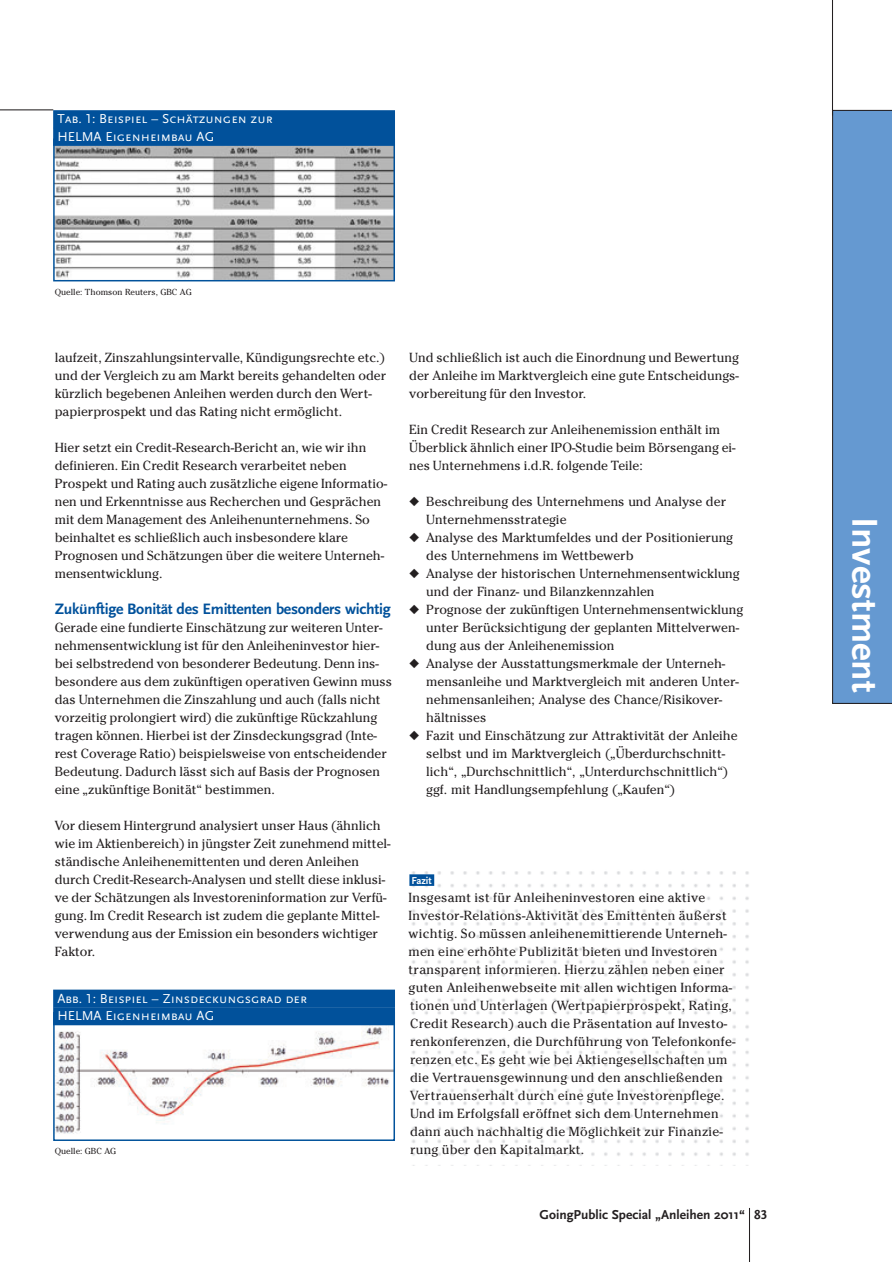
<style>
.page{position:relative;width:893px;height:1263px;background:#fff}
.page>*{position:absolute;margin:0;border:0;box-sizing:border-box;transform-origin:0 0}
.t1{font:700 37.5px "Scala Sans";color:#fff}
.t2{font:700 15.75px "Scala Sans";letter-spacing:-.015em;color:#01519b}
.t3{font:13.5px/17.7px "Scala Sans Caps";color:#fff}
.t4{font:700 13.5px "Scala Sans";color:#231f20}
.t5{font:13.2px/18px "Cheltenham";color:#231f20}
.t6{font:13.2px/18px "Cheltenham";letter-spacing:.02em;color:#231f20}
.t7{font:700 10.5px "Scala Sans";letter-spacing:.005em;color:#fff}
.t8{font:8.7px "Cheltenham";color:#231f20}
.s1{font-family:"Scala Sans Figures"}
</style>
<div class="page">
<hr style="left:749px;top:1208px;width:1px;height:54px;background:#231f20">
<div style="left:832px;top:110px;width:59px;height:594px;background:#6599d1"></div>
<hr style="left:832px;top:0;width:1px;height:116px;background:#231f20">
<hr style="left:0;top:109px;width:53px;height:1px;background:#231f20">
<img style="left:412px;top:871px;width:337px;height:285px">
<div style="left:409px;top:874px;width:25px;height:12px;background:#01519b"></div>
<img style="left:56px;top:146px;width:336px;height:132px">
<div style="left:53px;top:138px;width:342px;height:143px;border:2px solid #01529b"></div>
<div style="left:53px;top:110px;width:342px;height:18px;background:#01519b"></div>
<div style="left:53px;top:128px;width:342px;height:18px;background:#01519b"></div>
<img style="left:56px;top:1025px;width:336px;height:109px">
<div style="left:53px;top:1012px;width:342px;height:129px;border:2px solid #01529b"></div>
<div style="left:53px;top:990px;width:342px;height:18px;background:#01519b"></div>
<div style="left:53px;top:1007px;width:342px;height:18px;background:#01519b"></div>
<p class="t3" style="left:57px;top:110px;width:217px">Tab. 1: Beispiel – Schätzungen zur<br>HELMA Eigenheimbau AG</p>
<p class="t8" style="left:55px;top:289px;width:138px">Quelle: Thomson Reuters, GBC AG</p>
<p class="t5" style="left:55px;top:349px;width:333px">laufzeit, Zinszahlungsintervalle, Kündigungsrechte etc.) und der Vergleich zu am Markt bereits gehandelten oder kürzlich begebenen Anleihen werden durch den Wert - papierprospekt und das Rating nicht ermöglicht.</p>
<p class="t5" style="left:55px;top:439px;width:334px">Hier setzt ein Credit-Research-Bericht an, wie wir ihn definieren. Ein Credit Research verarbeitet neben Prospekt und Rating auch zusätzliche eigene Informatio&shy;nen und Erkenntnisse aus Recherchen und Gesprächen mit dem Management des Anleihenunternehmens. So beinhaltet es schließlich auch insbesondere klare Prognosen und Schätzungen über die weitere Unterneh&shy;mensentwicklung.</p>
<p class="t2" style="left:55px;top:602px;width:337px">Zukünftige Bonität des Emittenten besonders wichtig</p>
<p class="t5" style="left:55px;top:619px;width:339px">Gerade eine fundierte Einschätzung zur weiteren Unter&shy;nehmensentwicklung ist für den Anleiheninvestor hier&shy;bei selbstredend von besonderer Bedeutung. Denn ins&shy;besondere aus dem zukünftigen operativen Gewinn muss das Unternehmen die Zinszahlung und auch (falls nicht vorzeitig prolongiert wird) die zukünftige Rückzahlung tragen können. Hierbei ist der Zinsdeckungsgrad (Inte&shy;rest Coverage Ratio) beispielsweise von entscheidender Bedeutung. Dadurch lässt sich auf Basis der Prognosen eine „zukünftige Bonität“ bestimmen.</p>
<p class="t5" style="left:55px;top:817px;width:337px">Vor diesem Hintergrund analysiert unser Haus (ähnlich wie im Aktienbereich) in jüngster Zeit zunehmend mittel&shy;ständische Anleihenemittenten und deren Anleihen durch Credit-Research-Analysen und stellt diese inklusi&shy;ve der Schätzungen als Investoreninformation zur Verfü&shy;gung. Im Credit Research ist zudem die geplante Mittel&shy;verwendung aus der Emission ein besonders wichtiger Faktor.</p>
<p class="t3" style="left:57px;top:989px;width:251px">Abb. 1: Beispiel – Zinsdeckungsgrad der<br>HELMA Eigenheimbau AG</p>
<p class="t8" style="left:55px;top:1148px;width:63px">Quelle: GBC AG</p>
<p class="t5" style="left:409px;top:349px;width:331px;text-align:justify">Und schließlich ist auch die Einordnung und Bewertung der Anleihe im Marktvergleich eine gute Entscheidungs&shy;vorbereitung für den Investor.</p>
<p class="t5" style="left:409px;top:421px;width:328px">Ein Credit Research zur Anleihenemission enthält im<br>Überblick ähnlich einer IPO-Studie beim Börsengang ei&shy;nes Unternehmens i.d.R. folgende Teile:</p>
<p class="t5" style="left:426px;top:493px;width:301px;text-indent:-17px">◆ Beschreibung des Unternehmens und Analyse der<br>Unternehmensstrategie</p>
<p class="t5" style="left:426px;top:529px;width:308px;text-indent:-17px">◆ Analyse des Marktumfeldes und der Positionierung des Unternehmens im Wettbewerb</p>
<p class="t5" style="left:426px;top:565px;width:315px;text-indent:-17px">◆ Analyse der historischen Unternehmensentwicklung und der Finanz- und Bilanzkennzahlen</p>
<p class="t5" style="left:426px;top:601px;width:318px;text-indent:-17px">◆ Prognose der zukünftigen Unternehmensentwicklung unter Berücksichtigung der geplanten Mittelverwen - dung aus der Anleihenemission</p>
<p class="t5" style="left:426px;top:655px;width:314px;text-indent:-17px">◆ Analyse der Ausstattungsmerkmale der Unterneh - mens anleihe und Marktvergleich mit anderen Unter - nehmensanleihen; Analyse des Chance/Risikover - hältnis ses</p>
<p class="t5" style="left:426px;top:727px;width:313px;text-indent:-17px">◆ Fazit und Einschätzung zur Attraktivität der Anleihe selbst und im Marktvergleich („Überdurchschnitt&shy;lich“, „Durchschnittlich“, „Unterdurchschnittlich“) ggf. mit Handlungsempfehlung („Kaufen“)</p>
<p class="t7" style="left:411px;top:876px;width:22px">Fazit</p>
<p class="t6" style="left:408px;top:889px;width:328px">Insgesamt ist für Anleiheninvestoren eine aktive Investor-Relations-Aktivität des Emittenten äußerst wichtig. So müssen anleihenemittierende Unterneh&shy;men eine erhöhte Publizität bieten und Investoren transparent informieren. Hierzu zählen neben einer guten Anleihenwebseite mit allen wichtigen Informa&shy;tionen und Unterlagen (Wertpapierprospekt, Rating, Credit Research) auch die Präsentation auf Investo&shy;renkonferenzen, die Durchführung von Telefonkonfe&shy;renzen etc. Es geht wie bei Aktiengesellschaften um die Vertrauensgewinnung und den anschließenden Vertrauenserhalt durch eine gute Investorenpflege.<br>Und im Erfolgsfall eröffnet sich dem Unternehmen dann auch nachhaltig die Möglichkeit zur Finanzie&shy;rung über den Kapitalmarkt.</p>
<p class="t4" style="left:539px;top:1209px;width:229px">GoingPublic Special „Anleihen 2011“ <span class="s1">83</span></p>
<h1 class="t1" style="left:879px;top:517px;width:177px;rotate:90deg">Investment</h1>
</div>
